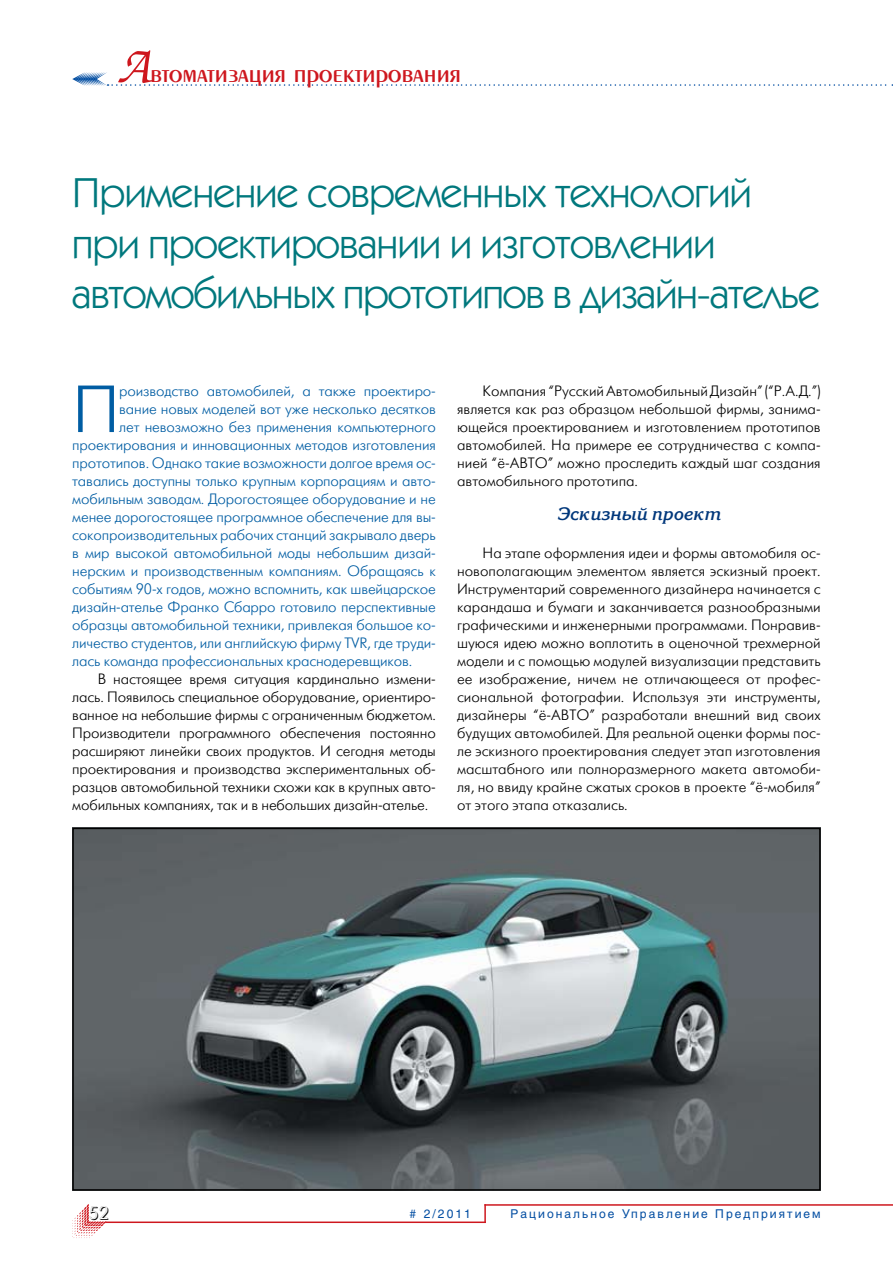
<style>
.page{position:relative;width:893px;height:1263px;background:#fff}
.page>*{position:absolute;margin:0;border:0;box-sizing:border-box;transform-origin:0 0}
.t1{font:66.45px "Futuris Light C";color:#005da3}
.t2{font:42px/50.4px "Kabel C";letter-spacing:-.01em;color:#00787d}
.t3{font:27px "Penta Demi";color:#ce171e}
.t4{font:italic 700 18px "Korinna C";color:#00377b}
.t5{font:18px "Futuris Shadow C";color:#000}
.t6{font:15px/18px "Futuris Light C";color:#000;text-align:justify}
.t7{font:15px "Futuris Light C";letter-spacing:-.01em;color:#005da3}
.t8{font:12px "Helios";letter-spacing:.17em;color:#034ea2}
.s1{font-family:"Zapf Chancery C";font-size:54px}
</style>
<div class="page">
<svg style="left:72px;top:1204px;width:34px;height:34px"></svg>
<svg style="left:484px;top:1206px;width:2px;height:15px"></svg>
<hr style="left:105px;top:1221px;width:381px;height:2px;background:#ce171e">
<hr style="left:484px;top:1204px;width:409px;height:2px;background:#ce171e">
<svg style="left:72px;top:72px;width:821px;height:14px"></svg>
<img style="left:75px;top:831px;width:743px;height:357px">
<div style="left:72px;top:828px;width:749px;height:363px;border:2px solid #000"></div>
<h3 class="t3" style="left:117px;top:60px;width:346px"><span class="s1">А</span>втоматизация проектирования</h3>
<h2 class="t2" style="left:72px;top:166px;width:749px">Применение современных технологий при проектировании и изготовлении автомобильных прототипов в дизайн-ателье</h2>
<h1 class="t1" style="left:72px;top:375px;width:49px">П</h1>
<p class="t7" style="left:119px;top:383px;width:318px">роизводство автомобилей, а также проектиро-</p>
<p class="t7" style="left:119px;top:401px;width:318px">вание новых моделей вот уже несколько десятков</p>
<p class="t7" style="left:119px;top:419px;width:318px">лет невозможно без применения компьютерного</p>
<p class="t7" style="left:72px;top:437px;width:365px">проектирования и инновационных методов изготовления</p>
<p class="t7" style="left:72px;top:455px;width:365px">прототипов. Однако такие возможности долгое время ос-</p>
<p class="t7" style="left:72px;top:473px;width:365px">тавались доступны только крупным корпорациям и авто-</p>
<p class="t7" style="left:72px;top:491px;width:365px">мобильным заводам. Дорогостоящее оборудование и не</p>
<p class="t7" style="left:72px;top:509px;width:365px">менее дорогостоящее программное обеспечение для вы-</p>
<p class="t7" style="left:72px;top:527px;width:365px">сокопроизводительных рабочих станций закрывало дверь</p>
<p class="t7" style="left:72px;top:545px;width:365px">в мир высокой автомобильной моды небольшим дизай-</p>
<p class="t7" style="left:72px;top:563px;width:365px">нерским и производственным компаниям. Обращаясь к</p>
<p class="t7" style="left:72px;top:581px;width:365px">событиям 90-х годов, можно вспомнить, как швейцарское</p>
<p class="t7" style="left:72px;top:599px;width:365px">дизайн-ателье Франко Сбарро готовило перспективные</p>
<p class="t7" style="left:72px;top:617px;width:365px">образцы автомобильной техники, привлекая большое ко-</p>
<p class="t7" style="left:72px;top:635px;width:365px">личество студентов, или английскую фирму TVR, где труди-</p>
<p class="t7" style="left:72px;top:653px;width:342px">лась команда профессиональных краснодеревщиков.</p>
<p class="t6" style="left:72px;top:670px;width:365px;text-indent:26px">В настоящее время ситуация кардинально измени&shy;лась. Появилось специальное оборудование, ориентиро&shy;ванное на небольшие фирмы с ограниченным бюджетом.<br>Производители программного обеспечения постоянно расширяют линейки своих продуктов. И сегодня методы проектирования и производства экспериментальных об&shy;разцов автомобильной техники схожи как в крупных авто&shy;мобильных компаниях, так и в небольших дизайн-ателье.</p>
<p class="t6" style="left:457px;top:382px;width:365px;text-indent:26px">Компания “Русский Автомобильный Дизайн” (“Р.А.Д.”) является как раз образцом небольшой фирмы, занима&shy;ющейся проектированием и изготовлением прототипов автомобилей. На примере ее сотрудничества с компа&shy;нией “ё-АВТО” можно проследить каждый шаг создания автомобильного прототипа.</p>
<p class="t4" style="left:557px;top:504px;width:165px">Эскизный проект</p>
<p class="t6" style="left:457px;top:544px;width:365px;text-indent:26px">На этапе оформления идеи и формы автомобиля ос&shy;новополагающим элементом является эскизный проект.<br>Инструментарий современного дизайнера начинается с карандаша и бумаги и заканчивается разнообразными графическими и инженерными программами. Понравив&shy;шуюся идею можно воплотить в оценочной трехмерной модели и с помощью модулей визуализации представить ее изображение, ничем не отличающееся от профес&shy;сиональной фотографии. Используя эти инструменты, дизайнеры “ё-АВТО” разработали внешний вид своих будущих автомобилей. Для реальной оценки формы пос&shy;ле эскизного проектирования следует этап изготовления масштабного или полноразмерного макета автомоби&shy;ля, но ввиду крайне сжатых сроков в проекте “ё-мобиля” от этого этапа отказались.</p>
<p class="t5" style="left:89px;top:1204px;width:21px">52</p>
<p class="t8" style="left:510px;top:1207px;width:312px">Рациональное Управление Предприятием</p>
<p class="t8" style="left:410px;top:1207px;width:63px"># 2/2011</p>
</div>
